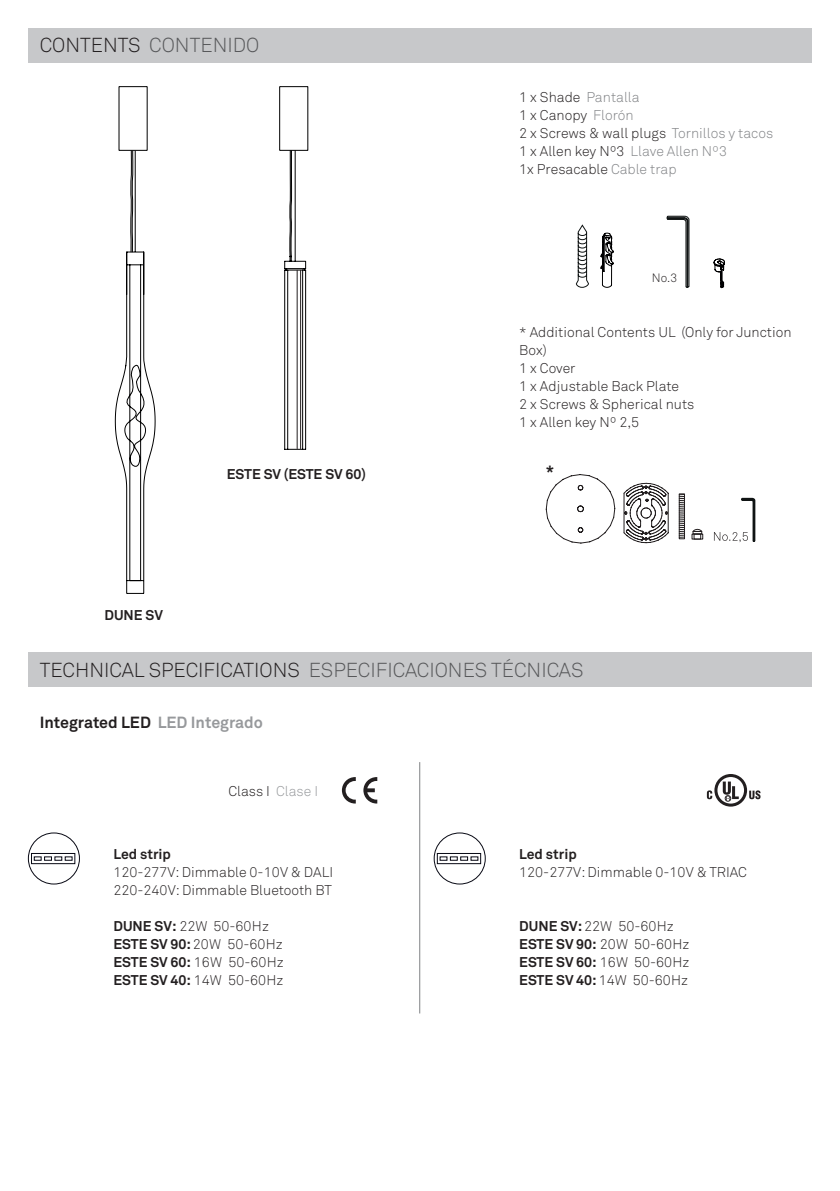
<style>
.page{position:relative;width:840px;height:1191px;background:#fff}
.page>*{position:absolute;margin:0;border:0;box-sizing:border-box;transform-origin:0 0}
.t1{font:300 20px "Akkurat Pro";color:#57585a}
.t2{font:700 16px "Akkurat Pro";color:#231f20}
.t3{font:700 16px "Akkurat";color:#231f20}
.t4{font:300 14px/18px "Akkurat Pro";color:#231f20}
.t5{font:700 14px "Akkurat Pro";color:#231f20}
.t6{font:300 12px "Akkurat Pro";color:#231f20}
.s1{color:#231f20}
.s2{color:#808285}
.s3{color:#97999c}
.s4{font-weight:700}
</style>
<div class="page">
<div style="left:28px;top:28px;width:783px;height:34px;background:#c7c8ca"></div>
<div style="left:28px;top:653px;width:783px;height:34px;background:#c7c8ca"></div>
<svg style="left:342px;top:777px;width:13px;height:26px"></svg>
<svg style="left:363px;top:777px;width:14px;height:26px"></svg>
<svg style="left:706px;top:774px;width:54px;height:32px"></svg>
<hr style="left:419px;top:762px;width:1px;height:251px;background:#808285">
<svg style="left:284px;top:62px;width:22px;height:388px"></svg>
<div style="left:279px;top:86px;width:29px;height:65px;background:#fff;border:1px solid #000001"></div>
<hr style="left:296px;top:270px;width:1px;height:178px;background:#231f20">
<hr style="left:300px;top:270px;width:1px;height:178px;background:#231f20">
<svg style="left:115px;top:150px;width:41px;height:444px"></svg>
<svg style="left:575px;top:225px;width:13px;height:63px"></svg>
<svg style="left:600px;top:233px;width:13px;height:55px"></svg>
<svg style="left:666px;top:216px;width:23px;height:72px"></svg>
<svg style="left:713px;top:259px;width:11px;height:29px"></svg>
<svg style="left:623px;top:483px;width:45px;height:60px"></svg>
<svg style="left:545px;top:474px;width:70px;height:69px"></svg>
<svg style="left:678px;top:494px;width:6px;height:44px"></svg>
<svg style="left:692px;top:529px;width:10px;height:10px"></svg>
<svg style="left:713px;top:498px;width:41px;height:44px"></svg>
<div style="left:28px;top:833px;width:52px;height:51px;border:1px solid #080914;border-radius:50%"></div>
<svg style="left:31px;top:853px;width:44px;height:11px"></svg>
<div style="left:434px;top:833px;width:51px;height:51px;border:1px solid #080914;border-radius:50%"></div>
<svg style="left:437px;top:853px;width:43px;height:11px"></svg>
<h1 class="t1" style="left:40px;top:33px;width:221px"><span class="s1">CONTENTS</span> CONTENIDO</h1>
<p class="t5" style="left:104px;top:606px;width:60px">DUNE SV</p>
<p class="t5" style="left:227px;top:465px;width:140px">ESTE SV (ESTE SV 60)</p>
<p class="t4" style="left:519px;top:89px;width:255px">1 x Shade <span class="s2">Pantalla<br></span>1 x Canopy <span class="s2">Florón<br></span>2 x Screws &amp; wall plugs <span class="s2">Tornillos y tacos<br></span>1 x Allen key Nº3 <span class="s2">Llave Allen Nº3<br></span>1x Presacable <span class="s2">Cable trap</span></p>
<p class="t6" style="left:651px;top:271px;width:27px">No.3</p>
<p class="t4" style="left:519px;top:323px;width:273px">* Additional Contents UL (Only for Junction<br>Box)<br>1 x Cover<br>1 x Adjustable Back Plate<br>2 x Screws &amp; Spherical nuts<br>1 x Allen key Nº 2,5</p>
<p class="t3" style="left:545px;top:461px;width:10px">*</p>
<h1 class="t1" style="left:40px;top:658px;width:545px"><span class="s1">TECHNICAL SPECIFICATIONS</span> ESPECIFICACIONES TÉCNICAS</h1>
<p class="t2" style="left:40px;top:712px;width:225px">Integrated LED <span class="s3">LED Integrado</span></p>
<p class="t4" style="left:228px;top:781px;width:91px">Class I <span class="s3">Clase I</span></p>
<p class="t5" style="left:113px;top:845px;width:59px">Led strip</p>
<p class="t4" style="left:113px;top:862px;width:221px">120-277V: Dimmable 0-10V &amp; DALI<br>220-240V: Dimmable Bluetooth BT</p>
<p class="t4" style="left:113px;top:916px;width:172px"><span class="s4">DUNE SV:</span> 22W 50-60Hz<br><span class="s4">ESTE SV 90:</span> 20W 50-60Hz<br><span class="s4">ESTE SV 60:</span> 16W 50-60Hz<br><span class="s4">ESTE SV 40:</span> 14W 50-60Hz</p>
<p class="t5" style="left:519px;top:845px;width:59px">Led strip</p>
<p class="t4" style="left:519px;top:862px;width:229px">120-277V: Dimmable 0-10V &amp; TRIAC</p>
<p class="t4" style="left:519px;top:916px;width:172px"><span class="s4">DUNE SV:</span> 22W 50-60Hz<br><span class="s4">ESTE SV 90:</span> 20W 50-60Hz<br><span class="s4">ESTE SV 60:</span> 16W 50-60Hz<br><span class="s4">ESTE SV 40:</span> 14W 50-60Hz</p>
</div>
